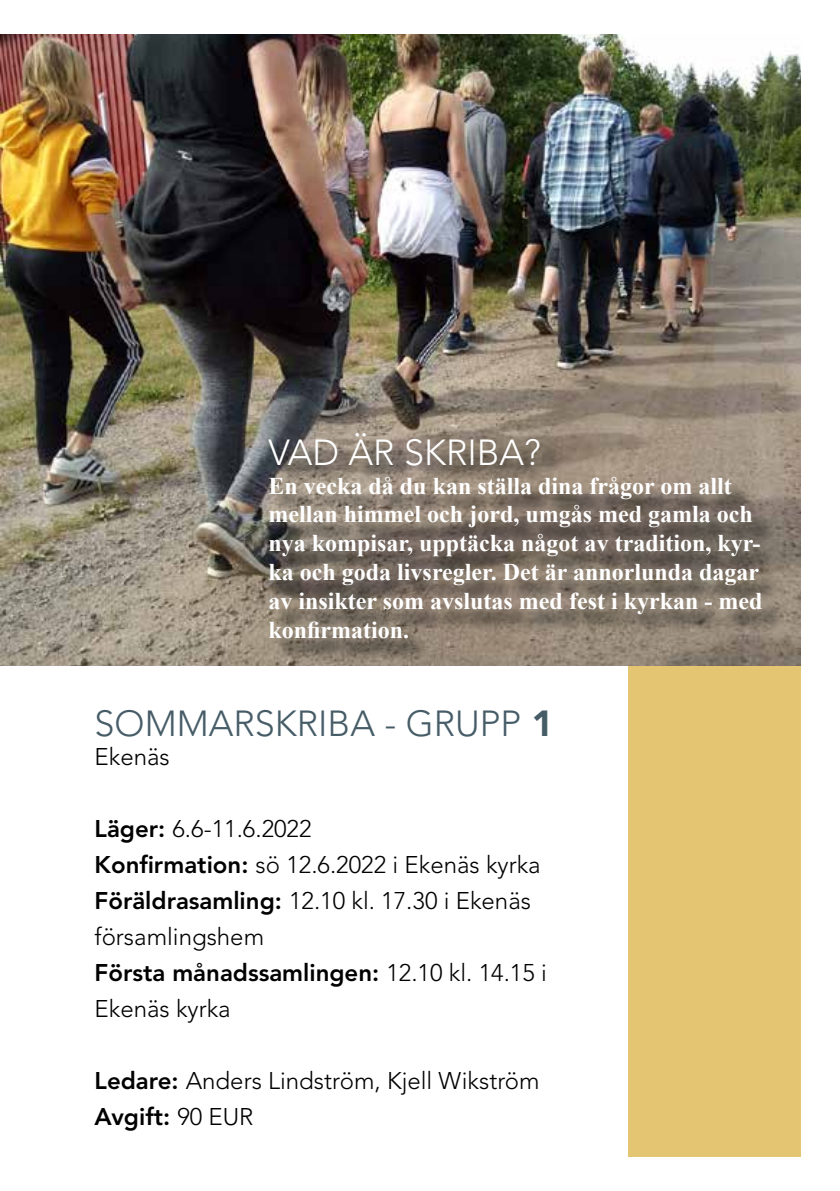
<style>
.page{position:relative;width:840px;height:1191px;background:#fff}
.page>*{position:absolute;margin:0;border:0;box-sizing:border-box;transform-origin:0 0}
.t1{font:300 36px "Avenir LT Std";color:#465c67}
.t2{font:300 36px "Avenir LT Std";color:#fff}
.t3{font:300 24px/36px "Avenir LT Std";color:#000}
.t4{font:700 24px/28.8px "Times New Roman";color:#fff}
.s1{font-weight:900}
.s2{font-weight:800}
</style>
<div class="page">
<div style="left:627px;top:631px;width:172px;height:526px;background:#e4c572"></div>
<img style="left:0;top:34px;width:799px;height:631px">
<div style="left:273px;top:437px;width:512px;height:225px;background:#000;opacity:.75"></div>
<h1 class="t2" style="left:268px;top:431px;width:274px">VAD ÄR SKRIBA?</h1>
<p class="t4" style="left:268px;top:470px;width:495px">En vecka då du kan ställa dina frågor om allt mellan himmel och jord, umgås med gamla och nya kompisar, upptäcka något av tradition, kyr&shy;ka och goda livsregler. Det är annorlunda dagar av insikter som avslutas med fest i kyrkan - med konfirmation.</p>
<h1 class="t1" style="left:94px;top:702px;width:460px">SOMMARSKRIBA - GRUPP <span class="s1">1</span></h1>
<p class="t3" style="left:94px;top:738px;width:77px">Ekenäs</p>
<p class="t3" style="left:94px;top:810px;width:453px"><span class="s2">Läger:</span> 6.6-11.6.2022<br><span class="s2">Konfirmation:</span> sö 12.6.2022 i Ekenäs kyrka<br><span class="s2">Föräldrasamling:</span> 12.10 kl. 17.30 i Ekenäs församlingshem<br><span class="s2">Första månadssamlingen:</span> 12.10 kl. 14.15 i<br>Ekenäs kyrka</p>
<p class="t3" style="left:94px;top:1062px;width:446px"><span class="s2">Ledare:</span> Anders Lindström, Kjell Wikström<br><span class="s2">Avgift:</span> 90 EUR</p>
</div>
